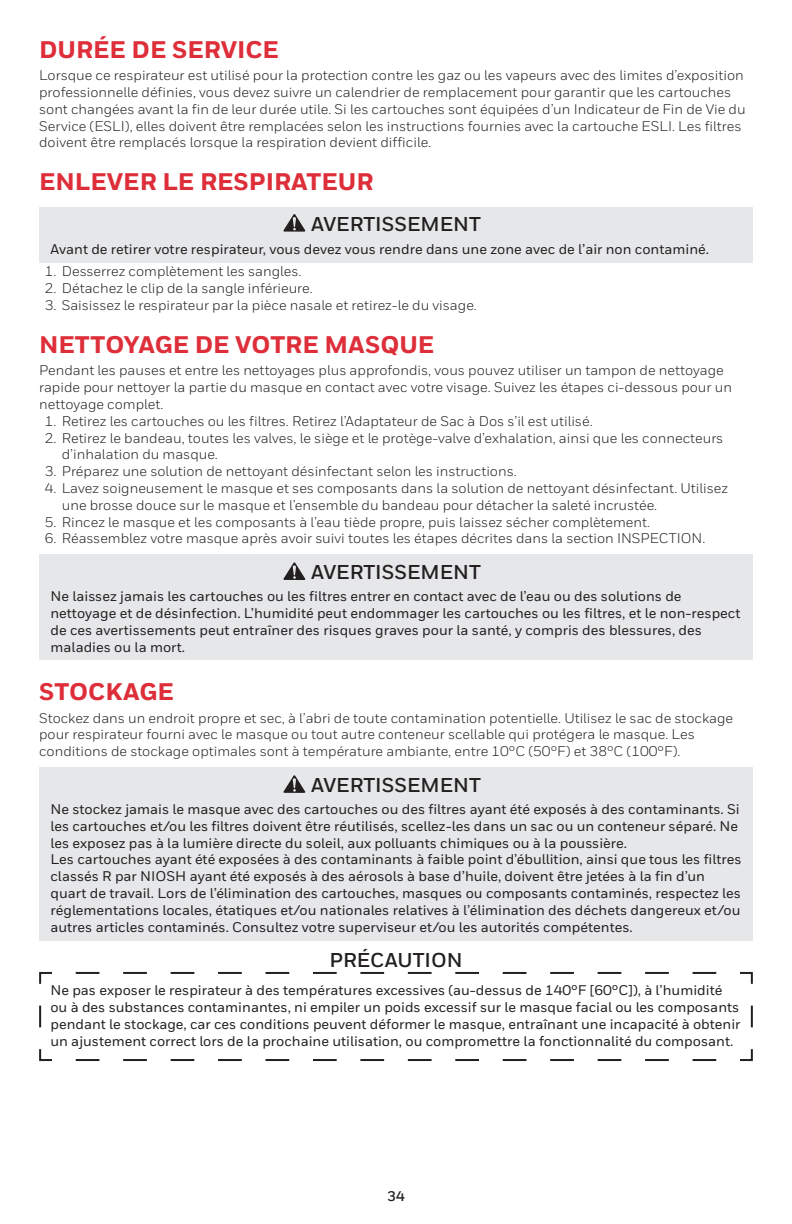
<style>
.page{position:relative;width:792px;height:1224px;background:#fff}
.page>*{position:absolute;margin:0;border:0;box-sizing:border-box;transform-origin:0 0}
.Paragraph_title_left{font:800 24px "Honeywell Sans";color:#dd2e39}
.Paragraph_title_center_shading{font:700 20px "Honeywell Sans";color:#231f20}
.Paragraph_title_center{font:700 20px "Honeywell Sans";color:#231f20}
.body{font:14px/16.8px "Honeywell Sans";color:#231f20}
.Warning{font:500 14px/16.8px "Honeywell Sans";color:#231f20}
.Caution{font:500 14px/16.8px "Honeywell Sans";color:#231f20}
.t1{font:700 14px "Honeywell Sans";color:#231f20}
</style>
<div class="page">
<div style="left:39px;top:207px;width:714px;height:35px;background:#e6e7e9"></div>
<div style="left:39px;top:237px;width:714px;height:26px;background:#e6e7e9"></div>
<div style="left:39px;top:555px;width:714px;height:34px;background:#e6e7e9"></div>
<div style="left:39px;top:585px;width:714px;height:75px;background:#e6e7e9"></div>
<div style="left:39px;top:768px;width:714px;height:34px;background:#e6e7e9"></div>
<div style="left:39px;top:798px;width:714px;height:142px;background:#e6e7e9"></div>
<svg style="left:39px;top:971px;width:714px;height:90px"></svg>
<svg style="left:283px;top:214px;width:23px;height:18px"></svg>
<svg style="left:283px;top:562px;width:23px;height:18px"></svg>
<svg style="left:283px;top:775px;width:23px;height:18px"></svg>
<p class="Paragraph_title_left" style="left:39px;top:35px;width:241px">DURÉE DE SERVICE</p>
<p class="body" style="left:39px;top:67px;width:708px">Lorsque ce respirateur est utilisé pour la protection contre les gaz ou les vapeurs avec des limites d’exposition professionnelle définies, vous devez suivre un calendrier de remplacement pour garantir que les cartouches sont changées avant la fin de leur durée utile. Si les cartouches sont équipées d’un Indicateur de Fin de Vie du Service (ESLI), elles doivent être remplacées selon les instructions fournies avec la cartouche ESLI. Les filtres doivent être remplacés lorsque la respiration devient difficile.</p>
<p class="Paragraph_title_left" style="left:39px;top:167px;width:336px">ENLEVER LE RESPIRATEUR</p>
<p class="Paragraph_title_center_shading" style="left:311px;top:212px;width:171px">AVERTISSEMENT</p>
<p class="Warning" style="left:50px;top:241px;width:660px">Avant de retirer votre respirateur, vous devez vous rendre dans une zone avec de l’air non contaminé.</p>
<p class="body" style="left:45px;top:263px;width:258px">1. Desserrez complètement les sangles.</p>
<p class="body" style="left:45px;top:280px;width:270px">2. Détachez le clip de la sangle inférieure.</p>
<p class="body" style="left:45px;top:297px;width:434px">3. Saisissez le respirateur par la pièce nasale et retirez-le du visage.</p>
<p class="Paragraph_title_left" style="left:39px;top:330px;width:397px">NETTOYAGE DE VOTRE MASQUE</p>
<p class="body" style="left:39px;top:362px;width:694px">Pendant les pauses et entre les nettoyages plus approfondis, vous pouvez utiliser un tampon de nettoyage rapide pour nettoyer la partie du masque en contact avec votre visage. Suivez les étapes ci-dessous pour un nettoyage complet.</p>
<p class="body" style="left:45px;top:413px;width:549px">1. Retirez les cartouches ou les filtres. Retirez l’Adaptateur de Sac à Dos s’il est utilisé.</p>
<p class="body" style="left:62px;top:429px;width:663px;text-indent:-17px">2. Retirez le bandeau, toutes les valves, le siège et le protège-valve d’exhalation, ainsi que les connecteurs d’inhalation du masque.</p>
<p class="body" style="left:45px;top:463px;width:474px">3. Préparez une solution de nettoyant désinfectant selon les instructions.</p>
<p class="body" style="left:62px;top:480px;width:668px;text-indent:-17px">4. Lavez soigneusement le masque et ses composants dans la solution de nettoyant désinfectant. Utilisez une brosse douce sur le masque et l’ensemble du bandeau pour détacher la saleté incrustée.</p>
<p class="body" style="left:45px;top:513px;width:607px">5. Rincez le masque et les composants à l’eau tiède propre, puis laissez sécher complètement.</p>
<p class="body" style="left:45px;top:530px;width:662px">6. Réassemblez votre masque après avoir suivi toutes les étapes décrites dans la section INSPECTION.</p>
<p class="Paragraph_title_center_shading" style="left:311px;top:560px;width:171px">AVERTISSEMENT</p>
<p class="Warning" style="left:50px;top:588px;width:691px">Ne laissez jamais les cartouches ou les filtres entrer en contact avec de l’eau ou des solutions de nettoyage et de désinfection. L’humidité peut endommager les cartouches ou les filtres, et le non-respect de ces avertissements peut entraîner des risques graves pour la santé, y compris des blessures, des maladies ou la mort.</p>
<p class="Paragraph_title_left" style="left:39px;top:677px;width:136px">STOCKAGE</p>
<p class="body" style="left:39px;top:709px;width:696px">Stockez dans un endroit propre et sec, à l’abri de toute contamination potentielle. Utilisez le sac de stockage pour respirateur fourni avec le masque ou tout autre conteneur scellable qui protégera le masque. Les conditions de stockage optimales sont à température ambiante, entre 10°C (50°F) et 38°C (100°F).</p>
<p class="Paragraph_title_center_shading" style="left:311px;top:773px;width:171px">AVERTISSEMENT</p>
<p class="Warning" style="left:50px;top:801px;width:693px">Ne stockez jamais le masque avec des cartouches ou des filtres ayant été exposés à des contaminants. Si les cartouches et/ou les filtres doivent être réutilisés, scellez-les dans un sac ou un conteneur séparé. Ne les exposez pas à la lumière directe du soleil, aux polluants chimiques ou à la poussière.<br>Les cartouches ayant été exposées à des contaminants à faible point d’ébullition, ainsi que tous les filtres classés R par NIOSH ayant été exposés à des aérosols à base d’huile, doivent être jetées à la fin d’un quart de travail. Lors de l’élimination des cartouches, masques ou composants contaminés, respectez les réglementations locales, étatiques et/ou nationales relatives à l’élimination des déchets dangereux et/ou autres articles contaminés. Consultez votre superviseur et/ou les autorités compétentes.</p>
<p class="Paragraph_title_center" style="left:329px;top:948px;width:135px">PRÉCAUTION</p>
<p class="Caution" style="left:50px;top:982px;width:692px">Ne pas exposer le respirateur à des températures excessives (au-dessus de 140°F [60°C]), à l’humidité ou à des substances contaminantes, ni empiler un poids excessif sur le masque facial ou les composants pendant le stockage, car ces conditions peuvent déformer le masque, entraînant une incapacité à obtenir un ajustement correct lors de la prochaine utilisation, ou compromettre la fonctionnalité du composant.</p>
<p class="t1" style="left:387px;top:1188px;width:19px">34</p>
</div>
